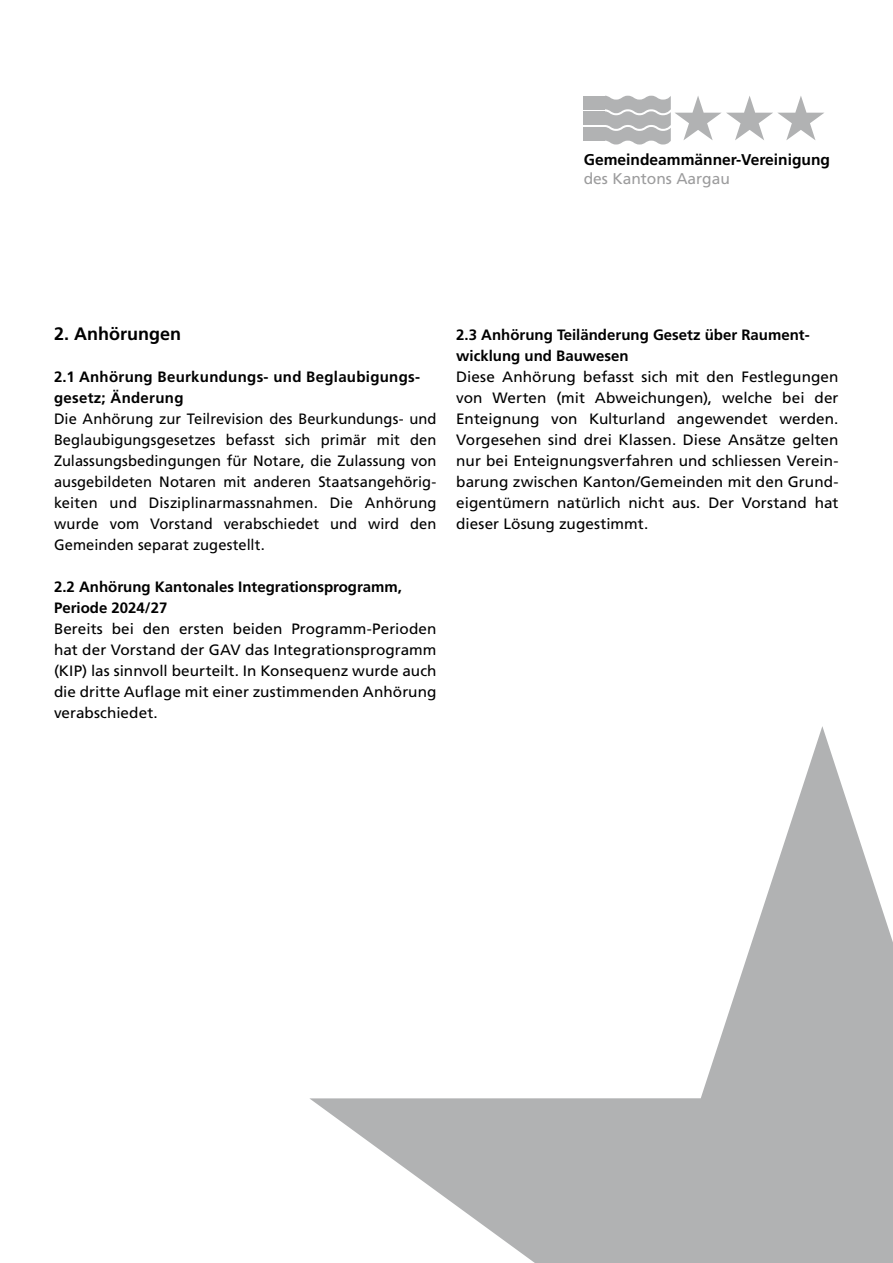
<style>
.page{position:relative;width:893px;height:1263px;background:#fff}
.page>*{position:absolute;margin:0;border:0;box-sizing:border-box;transform-origin:0 0}
.t1{font:700 18px "Frutiger LT Std";color:#000}
.t2{font:700 15.6px "Frutiger LT Std";color:#000}
.t3{font:15.6px "Frutiger LT Std";color:#9c9c9d}
.t4{font:15px/21px "Frutiger LT Std";letter-spacing:.005em;color:#000;text-align:justify}
.t5{font:700 15px/21px "Frutiger LT Std";color:#000}
.t6{font:700 15px/21px "Frutiger LT Std";letter-spacing:.02em;color:#000}
</style>
<div class="page">
<svg style="left:309px;top:726px;width:584px;height:537px"></svg>
<svg style="left:604px;top:96px;width:220px;height:49px"></svg>
<div style="left:584px;top:96px;width:21px;height:13px;background:#b1b2b3"></div>
<div style="left:584px;top:111px;width:21px;height:14px;background:#b1b2b3"></div>
<div style="left:584px;top:127px;width:21px;height:13px;background:#b1b2b3"></div>
<p class="t2" style="left:584px;top:151px;width:248px">Gemeindeammänner-Vereinigung</p>
<p class="t3" style="left:584px;top:170px;width:148px">des Kantons Aargau</p>
<p class="t1" style="left:54px;top:323px;width:129px">2. Anhörungen</p>
<p class="t6" style="left:54px;top:367px;width:368px">2.1 Anhörung Beurkundungs- und Beglaubigungs&shy;gesetz; Änderung</p>
<p class="t4" style="left:54px;top:409px;width:384px">Die Anhörung zur Teilrevision des Beurkundungs- und Beglaubigungsgesetzes befasst sich primär mit den Zulassungsbedingungen für Notare, die Zulassung von ausgebildeten Notaren mit anderen Staatsangehörig&shy;keiten und Disziplinarmassnahmen. Die Anhörung wurde vom Vorstand verabschiedet und wird den Gemeinden separat zugestellt.</p>
<p class="t5" style="left:54px;top:577px;width:350px">2.2 Anhörung Kantonales Integrationsprogramm,<br>Periode 2024/27</p>
<p class="t4" style="left:54px;top:619px;width:384px">Bereits bei den ersten beiden Programm-Perioden hat der Vorstand der GAV das Integrationsprogramm (KIP) las sinnvoll beurteilt. In Konsequenz wurde auch die dritte Auflage mit einer zustimmenden Anhörung verabschiedet.</p>
<p class="t5" style="left:456px;top:325px;width:355px">2.3 Anhörung Teiländerung Gesetz über Raument&shy;wicklung und Bauwesen</p>
<p class="t4" style="left:456px;top:367px;width:384px">Diese Anhörung befasst sich mit den Festlegungen von Werten (mit Abweichungen), welche bei der Enteignung von Kulturland angewendet werden.<br>Vorgesehen sind drei Klassen. Diese Ansätze gelten nur bei Enteignungsverfahren und schliessen Verein&shy;barung zwischen Kanton/Gemeinden mit den Grund&shy;eigentümern natürlich nicht aus. Der Vorstand hat dieser Lösung zugestimmt.</p>
</div>
